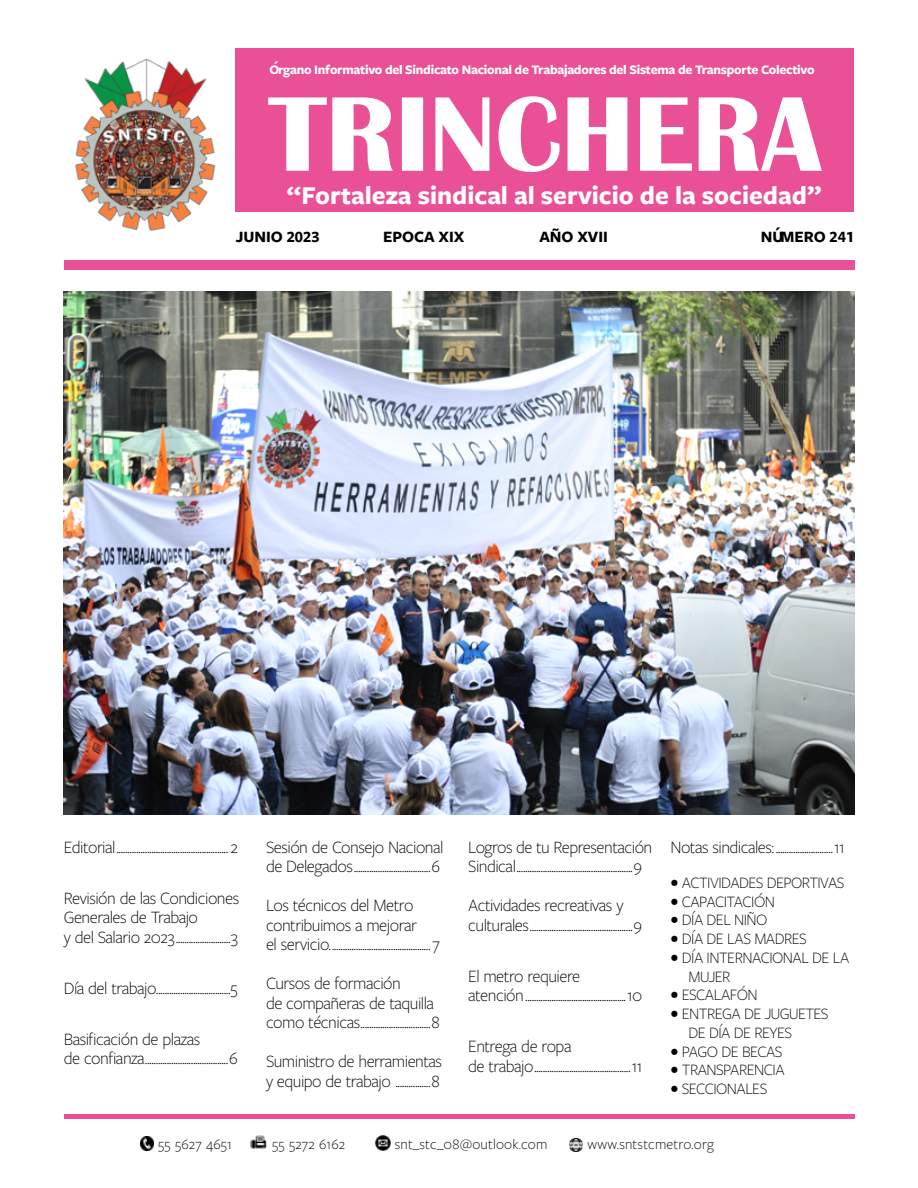
<style>
.page{position:relative;width:918px;height:1188px;background:#fff}
.page>*{position:absolute;margin:0;border:0;box-sizing:border-box;transform-origin:0 0}
.t1{font:700 26.7px "Freight Sans";color:#fff}
.t2{font:300 18px/19.5px "Freight Sans";letter-spacing:-.03em;color:#000}
.t3{font:300 16.5px/18.8px "Freight Sans";letter-spacing:-.035em;color:#000}
.t4{font:700 16.35px "Freight Sans";color:#000}
.t5{font:300 15px "Freight Sans";letter-spacing:.01em;color:#000}
.t6{font:700 13.5px "Freight Sans";letter-spacing:-.02em;color:#fff}
</style>
<div class="page">
<img style="left:140px;top:1137px;width:14px;height:13px">
<img style="left:250px;top:1135px;width:17px;height:14px">
<img style="left:375px;top:1135px;width:15px;height:15px">
<img style="left:569px;top:1138px;width:14px;height:14px">
<div style="left:236px;top:49px;width:618px;height:163px;background:#ea5096"></div>
<img style="left:75px;top:58px;width:141px;height:173px">
<div style="left:64px;top:261px;width:790px;height:9px;background:#ea5096"></div>
<div style="left:64px;top:1114px;width:790px;height:5px;background:#ea5096"></div>
<svg style="left:268px;top:96px;width:554px;height:76px"></svg>
<img style="left:63px;top:292px;width:791px;height:522px">
<p class="t6" style="left:269px;top:60px;width:547px">O´rgano Informativo del Sindicato Nacional de Trabajadores del Sistema de Transporte Colectivo</p>
<h1 class="t1" style="left:287px;top:177px;width:536px">“Fortaleza sindical al servicio de la sociedad”</h1>
<p class="t4" style="left:236px;top:225px;width:85px">JUNIO 2023</p>
<p class="t4" style="left:383px;top:225px;width:83px">EPOCA XIX</p>
<p class="t4" style="left:539px;top:225px;width:70px">AÑO XVII</p>
<p class="t4" style="left:761px;top:225px;width:95px">NU´MERO 241</p>
<p class="t2" style="left:64px;top:836px;width:176px">Editorial................................................... 2</p>
<p class="t2" style="left:64px;top:887px;width:177px">Revisión de las Condiciones<br>Generales de Trabajo<br>y del Salario 2023.........................3</p>
<p class="t2" style="left:64px;top:977px;width:176px">Día del trabajo..................................5</p>
<p class="t2" style="left:64px;top:1028px;width:176px">Basificación de plazas<br>de confianza......................................6</p>
<p class="t2" style="left:266px;top:836px;width:179px">Sesión de Consejo Nacional de Delegados...................................6</p>
<p class="t2" style="left:266px;top:895px;width:176px">Los técnicos del Metro contribuimos a mejorar<br>el servicio..............................................7</p>
<p class="t2" style="left:266px;top:973px;width:176px">Cursos de formación<br>de compañeras de taquilla como técnicas................................8</p>
<p class="t2" style="left:266px;top:1051px;width:178px">Suministro de herramientas y equipo de trabajo ................8</p>
<p class="t2" style="left:468px;top:836px;width:186px">Logros de tu Representación<br>Sindical.....................................................9</p>
<p class="t2" style="left:468px;top:895px;width:176px">Actividades recreativas y culturales...............................................9</p>
<p class="t2" style="left:468px;top:965px;width:176px">El metro requiere atención..............................................10</p>
<p class="t2" style="left:468px;top:1036px;width:176px">Entrega de ropa<br>de trabajo............................................11</p>
<p class="t2" style="left:670px;top:836px;width:176px">Notas sindicales:..........................11</p>
<p class="t3" style="left:670px;top:872px;width:176px">• ACTIVIDADES DEPORTIVAS</p>
<p class="t3" style="left:670px;top:891px;width:106px">• CAPACITACIÓN</p>
<p class="t3" style="left:670px;top:910px;width:99px">• DÍA DEL NIÑO</p>
<p class="t3" style="left:670px;top:929px;width:138px">• DÍA DE LAS MADRES</p>
<p class="t3" style="left:688px;top:947px;width:163px;text-indent:-18px">• DÍA INTERNACIONAL DE LA<br>MUJER</p>
<p class="t3" style="left:670px;top:985px;width:89px">• ESCALAFÓN</p>
<p class="t3" style="left:688px;top:1004px;width:142px;text-indent:-18px">• ENTREGA DE JUGUETES<br>DE DÍA DE REYES</p>
<p class="t3" style="left:670px;top:1041px;width:114px">• PAGO DE BECAS</p>
<p class="t3" style="left:670px;top:1060px;width:116px">• TRANSPARENCIA</p>
<p class="t3" style="left:670px;top:1079px;width:98px">• SECCIONALES</p>
<p class="t5" style="left:158px;top:1134px;width:75px">55 5627 4651</p>
<p class="t5" style="left:272px;top:1134px;width:74px">55 5272 6162</p>
<p class="t5" style="left:395px;top:1134px;width:154px">snt_stc_08@outlook.com</p>
<p class="t5" style="left:587px;top:1134px;width:128px">www.sntstcmetro.org</p>
</div>
